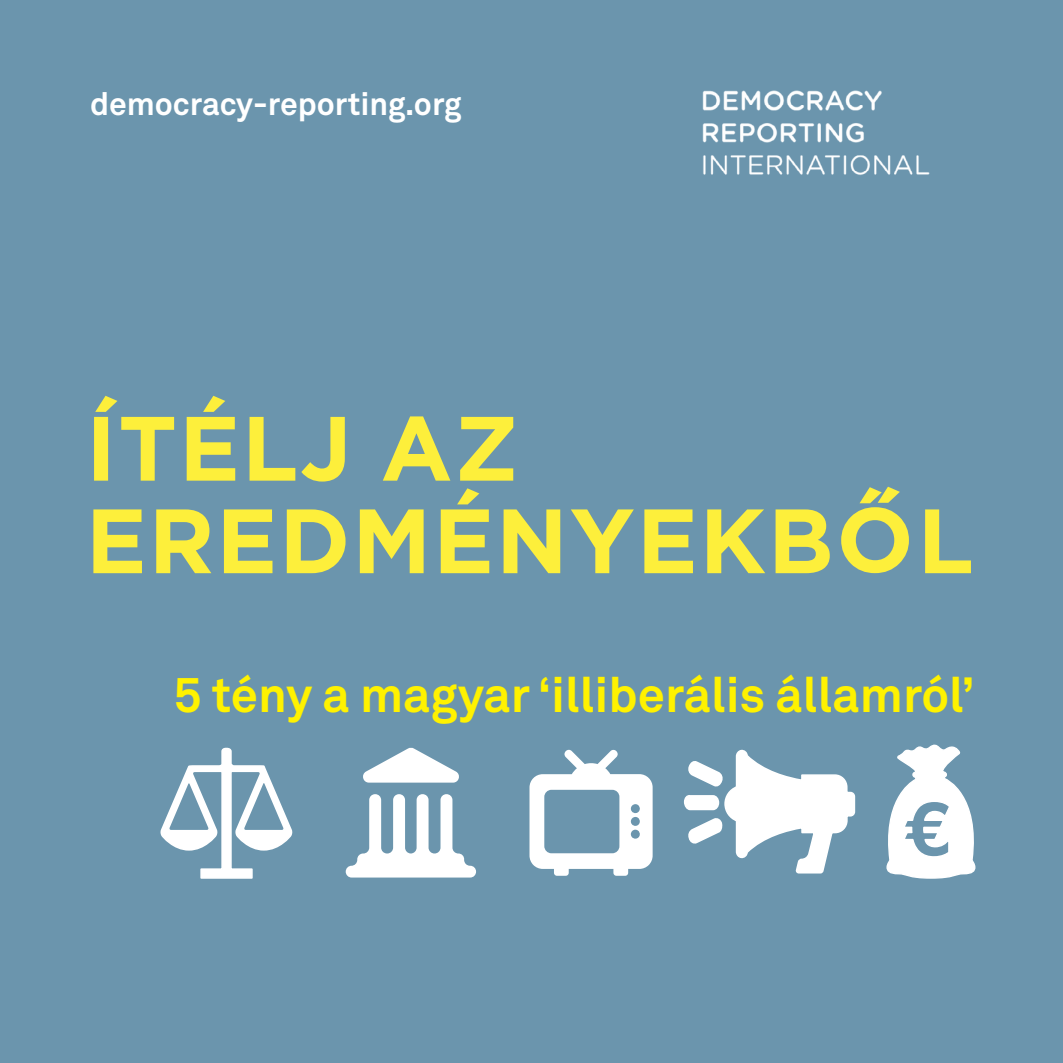
<style>
.page{position:relative;width:1063px;height:1063px;background:#6b95ad}
.page>*{position:absolute;margin:0;border:0;box-sizing:border-box;transform-origin:0 0}
.t1{font:700 91px "Gotham Pro";letter-spacing:.02em;color:#fdef3b}
.t2{font:700 48.75px "Akkurat Pro";color:#fff200}
.t3{font:700 31.75px "Akkurat Pro";color:#fff}
</style>
<div class="page">
<svg style="left:346px;top:747px;width:130px;height:131px"></svg>
<img style="left:702px;top:90px;width:228px;height:85px">
<svg style="left:160px;top:747px;width:133px;height:132px"></svg>
<svg style="left:529px;top:749px;width:124px;height:127px"></svg>
<svg style="left:684px;top:749px;width:172px;height:125px"></svg>
<svg style="left:886px;top:744px;width:90px;height:135px"></svg>
<svg style="left:841px;top:487px;width:68px;height:86px"></svg>
<p class="t3" style="left:90px;top:84px;width:373px">democracy-reporting.org</p>
<h1 class="t1" style="left:86px;top:396px;width:435px">ÍTÉLJ AZ</h1>
<h1 class="t1" style="left:86px;top:488px;width:749px">EREDMÉNYEKB</h1>
<h1 class="t1" style="left:917px;top:488px;width:58px">L</h1>
<p class="t2" style="left:174px;top:664px;width:802px">5 tény a magyar ‘illiberális államról‘</p>
</div>
